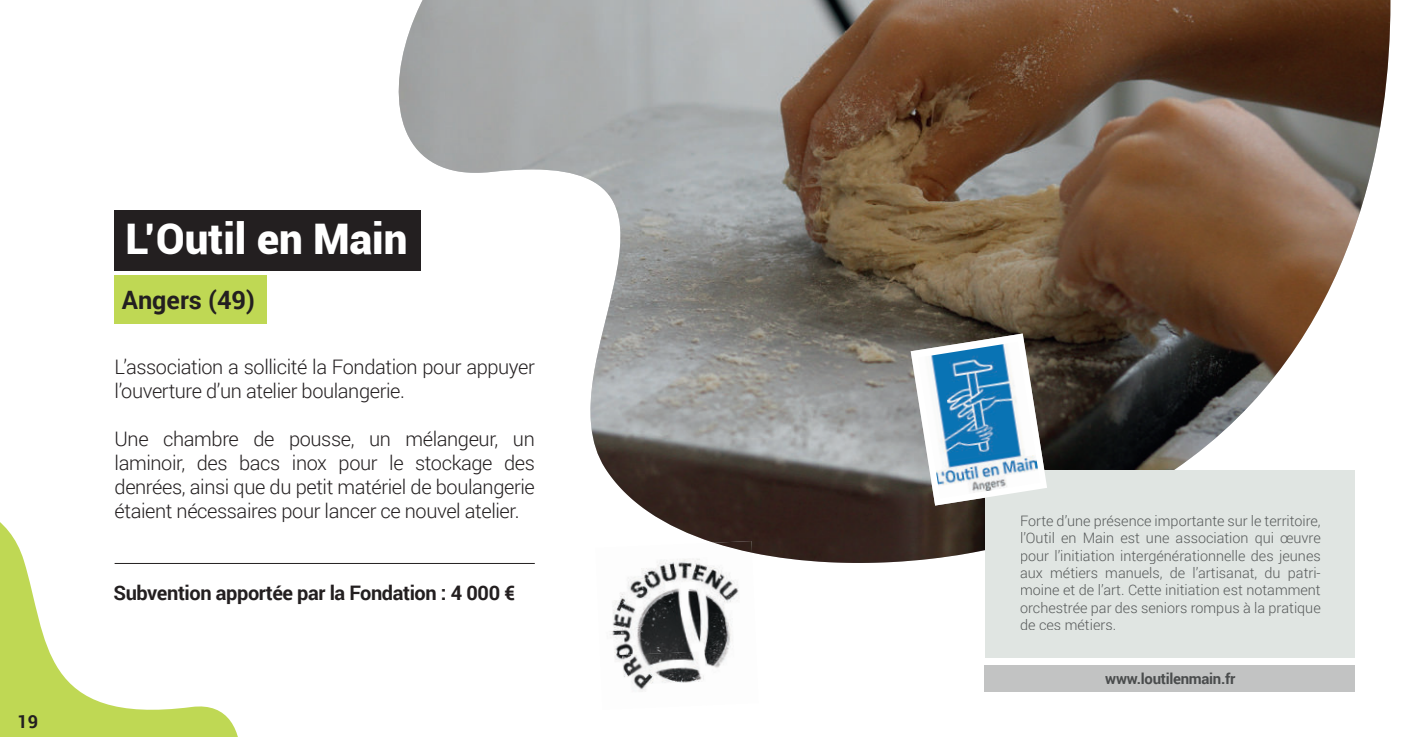
<style>
.page{position:relative;width:1406px;height:737px;background:#fff}
.page>*{position:absolute;margin:0;border:0;box-sizing:border-box;transform-origin:0 0}
.t1{font:900 42.2px "Roboto";color:#fff}
.t2{font:700 25.4px "Roboto";color:#231f20}
.t3{font:300 20px/24px "Roboto";letter-spacing:-.02em;color:#231f20}
.t4{font:700 20px "Roboto";letter-spacing:-.02em;color:#231f20}
.t5{font:700 18px "Roboto";color:#231f20}
.t6{font:700 15px "Roboto";letter-spacing:-.02em;color:#4a4c4d}
.t7{font:300 14.4px/17.2px "Roboto";color:#575a5a;text-align:justify}
</style>
<div class="page">
<svg style="left:618px;top:0;width:773px;height:563px;background:#7b6a5b"></svg>
<img style="left:398px;top:0;width:321px;height:486px">
<svg style="left:0;top:522px;width:238px;height:215px"></svg>
<div style="left:115px;top:210px;width:306px;height:61px;background:#231f20"></div>
<div style="left:115px;top:275px;width:152px;height:49px;background:#bfd854"></div>
<div style="left:985px;top:470px;width:370px;height:188px;background:#e0e5e2"></div>
<div style="left:985px;top:665px;width:370px;height:27px;background:#c2c3c3"></div>
<hr style="left:115px;top:563px;width:420px;height:1px;background:#231f20">
<img style="left:610px;top:543px;width:89px;height:108px">
<img style="left:699px;top:543px;width:60px;height:125px">
<img style="left:614px;top:651px;width:93px;height:41px">
<img style="left:714px;top:541px;width:38px;height:12px">
<div style="left:0;top:702px;width:56px;height:35px;background:#bfd854"></div>
<svg style="left:911px;top:334px;width:136px;height:172px"></svg>
<img style="left:918px;top:342px;width:122px;height:156px">
<p class="t5" style="left:18px;top:714px;width:22px">19</p>
<h1 class="t1" style="left:126px;top:221px;width:284px">L’Outil en Main</h1>
<h2 class="t2" style="left:122px;top:289px;width:135px">Angers (49)</h2>
<h3 class="t3" style="left:115px;top:356px;width:422px">L’association a sollicité la Fondation pour appuyer l’ouverture d’un atelier boulangerie.</h3>
<h3 class="t3" style="left:115px;top:428px;width:422px;text-align:justify">Une chambre de pousse, un mélangeur, un laminoir, des bacs inox pour le stockage des denrées, ainsi que du petit matériel de boulangerie étaient nécessaires pour lancer ce nouvel atelier.</h3>
<h3 class="t4" style="left:113px;top:585px;width:403px">Subvention apportée par la Fondation : 4 000 €</h3>
<p class="t7" style="left:1020px;top:513px;width:302px">Forte d’une présence importante sur le territoire, l’Outil en Main est une association qui œuvre pour l’initiation intergénérationnelle des jeunes aux métiers manuels, de l’artisanat, du patri&shy;moine et de l’art. Cette initiation est notamment orchestrée par des seniors rompus à la pratique de ces métiers.</p>
<p class="t6" style="left:1105px;top:672px;width:132px">www.loutilenmain.fr</p>
</div>
